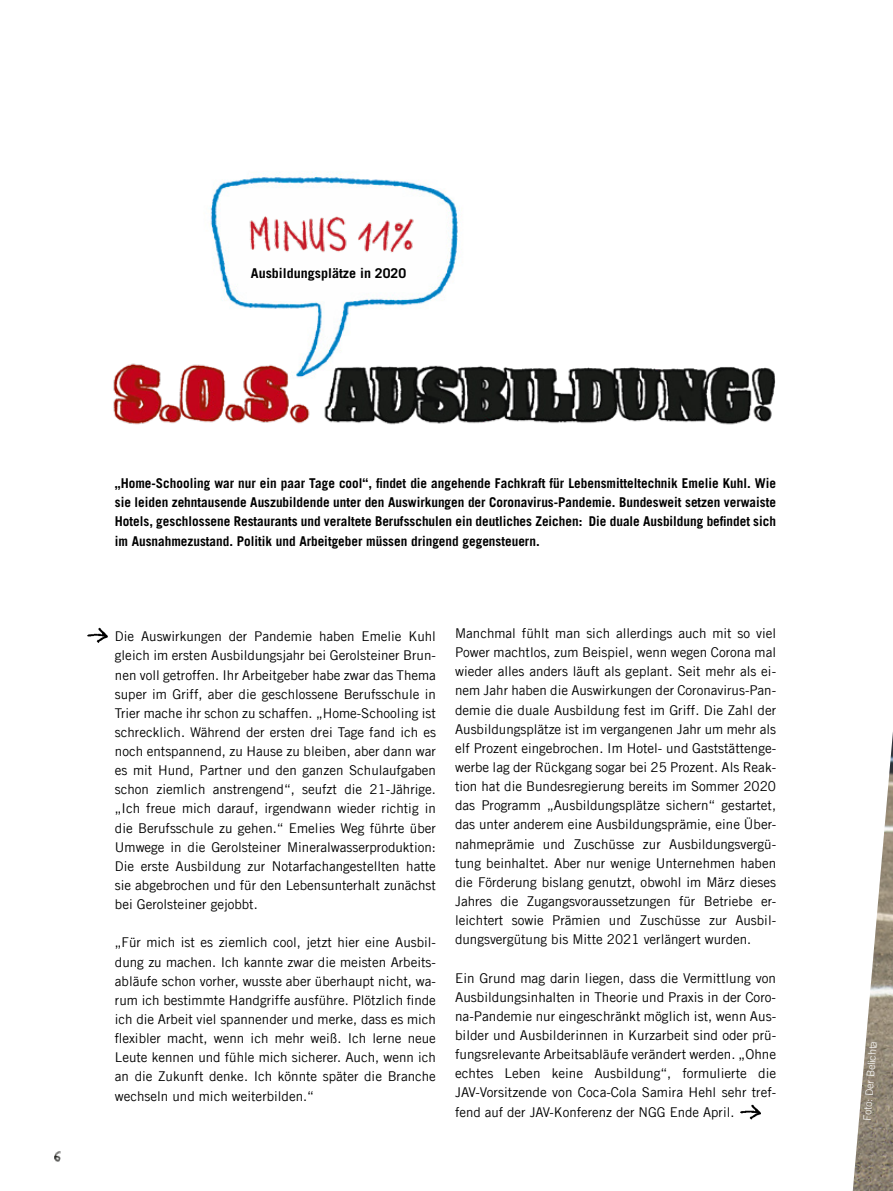
<style>
.page{position:relative;width:893px;height:1191px;background:#fff}
.page>*{position:absolute;margin:0;border:0;box-sizing:border-box;transform-origin:0 0}
.t1{font:13.5px/19.2px "Trade Gothic LT Com";color:#000;text-align:justify}
.t2{font:700 13.5px/19.2px "Trade Gothic LT Com";color:#000;text-align:justify}
.t3{font:700 13.5px "Trade Gothic LT Com";color:#000;scale:1.04 1}
.t4{font:300 10.5px "Trade Gothic LT Com";color:#fff}
</style>
<div class="page">
<img style="left:853px;top:732px;width:40px;height:459px">
<img style="left:740px;top:1104px;width:21px;height:16px">
<svg style="left:54px;top:1151px;width:7px;height:11px"></svg>
<img style="left:87px;top:627px;width:21px;height:16px">
<img style="left:210px;top:172px;width:249px;height:182px">
<img style="left:242px;top:206px;width:189px;height:54px">
<img style="left:113px;top:354px;width:663px;height:71px">
<p class="t3" style="left:251px;top:264px;width:151px">Ausbildungsplätze in 2020</p>
<p class="t2" style="left:115px;top:473px;width:663px">„Home-Schooling war nur ein paar Tage cool“, findet die angehende Fachkraft für Lebensmitteltechnik Emelie Kuhl. Wie sie leiden zehntausende Auszubildende unter den Auswirkungen der Coronavirus-Pandemie. Bundesweit setzen verwaiste Hotels, geschlossene Restaurants und veraltete Berufsschulen ein deutliches Zeichen: Die duale Ausbildung befindet sich im Ausnahmezustand. Politik und Arbeitgeber müssen dringend gegensteuern.</p>
<p class="t1" style="left:115px;top:626px;width:323px">Die Auswirkungen der Pandemie haben Emelie Kuhl gleich im ersten Ausbildungsjahr bei Gerolsteiner Brun&shy;nen voll getroffen. Ihr Arbeitgeber habe zwar das Thema super im Griff, aber die geschlossene Berufsschule in Trier mache ihr schon zu schaffen. „Home-Schooling ist schrecklich. Während der ersten drei Tage fand ich es noch entspannend, zu Hause zu bleiben, aber dann war es mit Hund, Partner und den ganzen Schulaufgaben schon ziemlich anstrengend“, seufzt die 21-Jährige. „Ich freue mich darauf, irgendwann wieder richtig in die Berufsschule zu gehen.“ Emelies Weg führte über Umwege in die Gerolsteiner Mineralwasserproduktion:<br>Die erste Ausbildung zur Notarfachangestellten hatte sie abgebrochen und für den Lebensunterhalt zunächst bei Gerolsteiner gejobbt.</p>
<p class="t1" style="left:115px;top:933px;width:323px">„Für mich ist es ziemlich cool, jetzt hier eine Ausbil&shy;dung zu machen. Ich kannte zwar die meisten Arbeits&shy;abläufe schon vorher, wusste aber überhaupt nicht, wa&shy;rum ich bestimmte Handgriffe ausführe. Plötzlich finde ich die Arbeit viel spannender und merke, dass es mich flexibler macht, wenn ich mehr weiß. Ich lerne neue Leute kennen und fühle mich sicherer. Auch, wenn ich an die Zukunft denke. Ich könnte später die Branche wechseln und mich weiterbilden.“</p>
<p class="t1" style="left:455px;top:623px;width:323px">Manchmal fühlt man sich allerdings auch mit so viel Power machtlos, zum Beispiel, wenn wegen Corona mal wieder alles anders läuft als geplant. Seit mehr als ei&shy;nem Jahr haben die Auswirkungen der Coronavirus-Pan&shy;demie die duale Ausbildung fest im Griff. Die Zahl der Ausbildungsplätze ist im vergangenen Jahr um mehr als elf Prozent eingebrochen. Im Hotel- und Gaststättenge&shy;werbe lag der Rückgang sogar bei 25 Prozent. Als Reak&shy;tion hat die Bundesregierung bereits im Sommer 2020 das Programm „Ausbildungsplätze sichern“ gestartet, das unter anderem eine Ausbildungsprämie, eine Über&shy;nahmeprämie und Zuschüsse zur Ausbildungsvergü&shy;tung beinhaltet. Aber nur wenige Unternehmen haben die Förderung bislang genutzt, obwohl im März dieses Jahres die Zugangsvoraussetzungen für Betriebe er&shy;leichtert sowie Prämien und Zuschüsse zur Ausbil&shy;dungsvergütung bis Mitte 2021 verlängert wurden.</p>
<p class="t1" style="left:455px;top:968px;width:323px">Ein Grund mag darin liegen, dass die Vermittlung von Ausbildungsinhalten in Theorie und Praxis in der Coro&shy;na-Pandemie nur eingeschränkt möglich ist, wenn Aus&shy;bilder und Ausbilderinnen in Kurzarbeit sind oder prü&shy;fungsrelevante Arbeitsabläufe verändert werden. „Ohne echtes Leben keine Ausbildung“, formulierte die JAV-Vorsitzende von Coca-Cola Samira Hehl sehr tref&shy;fend auf der JAV-Konferenz der NGG Ende April.</p>
<p class="t4" style="left:861px;top:1120px;width:81px;rotate:-86deg">Foto: Der Belichta</p>
</div>
